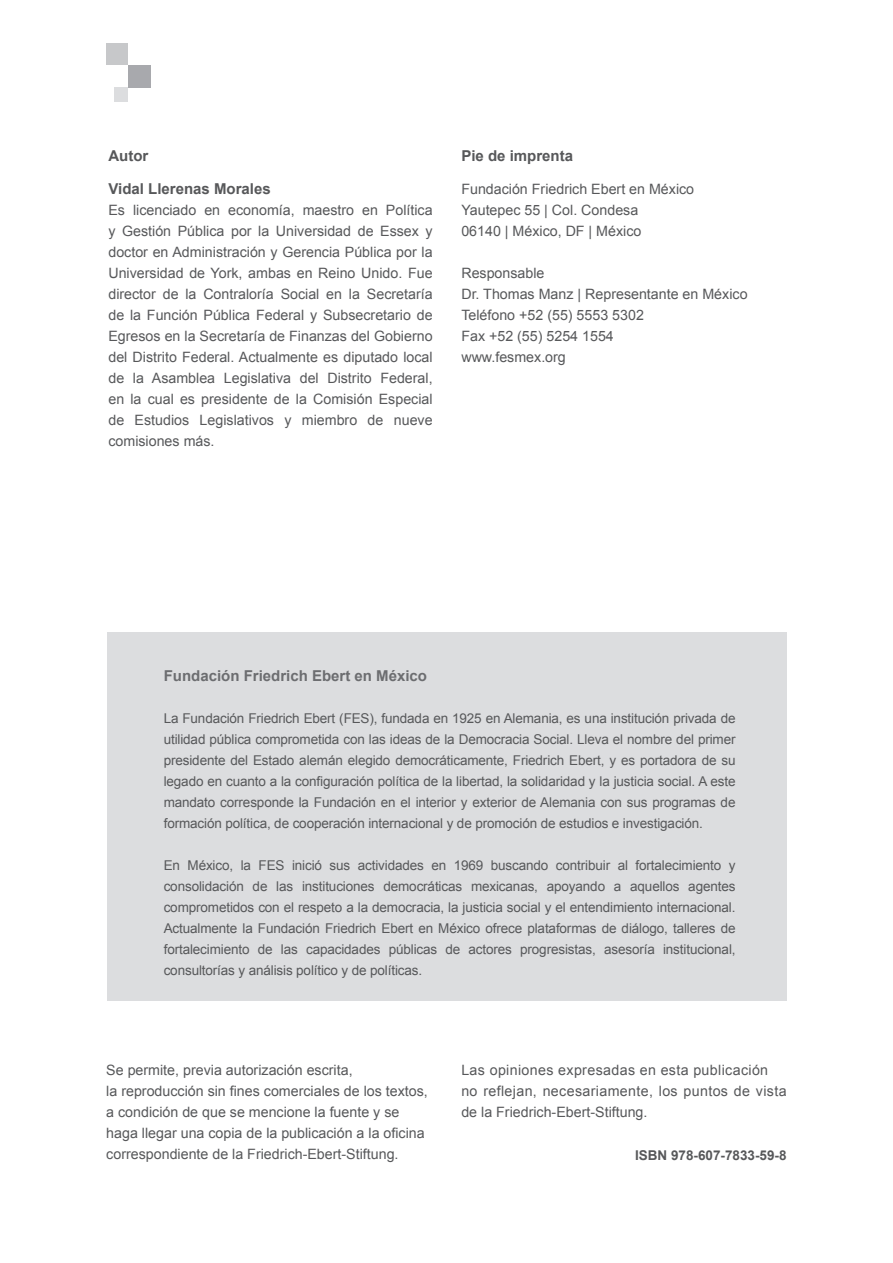
<style>
.page{position:relative;width:893px;height:1263px;background:#fff}
.page>*{position:absolute;margin:0;border:0;box-sizing:border-box;transform-origin:0 0}
.t1{font:700 15px "Arial";color:#57585a}
.t2{font:700 15px "Arial";color:#6c6d70}
.t3{font:14.25px/21px "Arial";color:#57585a}
.t4{font:14.25px/21px "Arial";letter-spacing:.025em;color:#57585a}
.t5{font:13.5px/21px "Arial";letter-spacing:-.01em;color:#57585a;text-align:justify}
.t6{font:700 13.5px "Arial";color:#57585a}
</style>
<div class="page">
<div style="left:106px;top:43px;width:22px;height:22px;background:#c7c8ca"></div>
<div style="left:114px;top:87px;width:14px;height:15px;background:#dcdddf"></div>
<div style="left:128px;top:65px;width:22px;height:22px;background:#a8a9ad"></div>
<div style="left:107px;top:632px;width:680px;height:368px;background:#dcdddf"></div>
<p class="t1" style="left:108px;top:146px;width:42px">Autor</p>
<p class="t1" style="left:108px;top:179px;width:164px">Vidal Llerenas Morales</p>
<p class="t3" style="left:108px;top:200px;width:326px;text-align:justify">Es licenciado en economía, maestro en Política y Gestión Pública por la Universidad de Essex y doctor en Administración y Gerencia Pública por la Universidad de York, ambas en Reino Unido. Fue director de la Contraloría Social en la Secretaría de la Función Pública Federal y Subsecretario de Egresos en la Secretaría de Finanzas del Gobierno del Distrito Federal. Actualmente es diputado local de la Asamblea Legislativa del Distrito Federal, en la cual es presidente de la Comisión Especial de Estudios Legislativos y miembro de nueve comisiones más.</p>
<p class="t1" style="left:461px;top:146px;width:113px">Pie de imprenta</p>
<p class="t3" style="left:461px;top:179px;width:234px">Fundación Friedrich Ebert en México<br>Yautepec 55 | Col. Condesa<br>06140 | México, DF | México</p>
<p class="t3" style="left:461px;top:263px;width:288px">Responsable<br>Dr. Thomas Manz | Representante en México<br>Teléfono +52 (55) 5553 5302<br>Fax +52 (55) 5254 1554<br>www.fesmex.org</p>
<p class="t2" style="left:164px;top:666px;width:265px">Fundación Friedrich Ebert en México</p>
<p class="t5" style="left:164px;top:708px;width:573px">La Fundación Friedrich Ebert (FES), fundada en 1925 en Alemania, es una institución privada de utilidad pública comprometida con las ideas de la Democracia Social. Lleva el nombre del primer presidente del Estado alemán elegido democráticamente, Friedrich Ebert, y es portadora de su legado en cuanto a la configuración política de la libertad, la solidaridad y la justicia social. A este mandato corresponde la Fundación en el interior y exterior de Alemania con sus programas de formación política, de cooperación internacional y de promoción de estudios e investigación.</p>
<p class="t5" style="left:164px;top:855px;width:573px">En México, la FES inició sus actividades en 1969 buscando contribuir al fortalecimiento y consolidación de las instituciones democráticas mexicanas, apoyando a aquellos agentes comprometidos con el respeto a la democracia, la justicia social y el entendimiento internacional.<br>Actualmente la Fundación Friedrich Ebert en México ofrece plataformas de diálogo, talleres de fortalecimiento de las capacidades públicas de actores progresistas, asesoría institucional, consultorías y análisis político y de políticas.</p>
<p class="t3" style="left:106px;top:1060px;width:323px">Se permite, previa autorización escrita,<br>la reproducción sin fines comerciales de los textos, a condición de que se mencione la fuente y se haga llegar una copia de la publicación a la oficina correspondiente de la Friedrich-Ebert-Stiftung.</p>
<p class="t4" style="left:461px;top:1060px;width:327px">Las opiniones expresadas en esta publicación no reflejan, necesariamente, los puntos de vista de la Friedrich-Ebert-Stiftung.</p>
<p class="t6" style="left:635px;top:1146px;width:153px">IS BN 978-607-7833-59-8</p>
</div>
